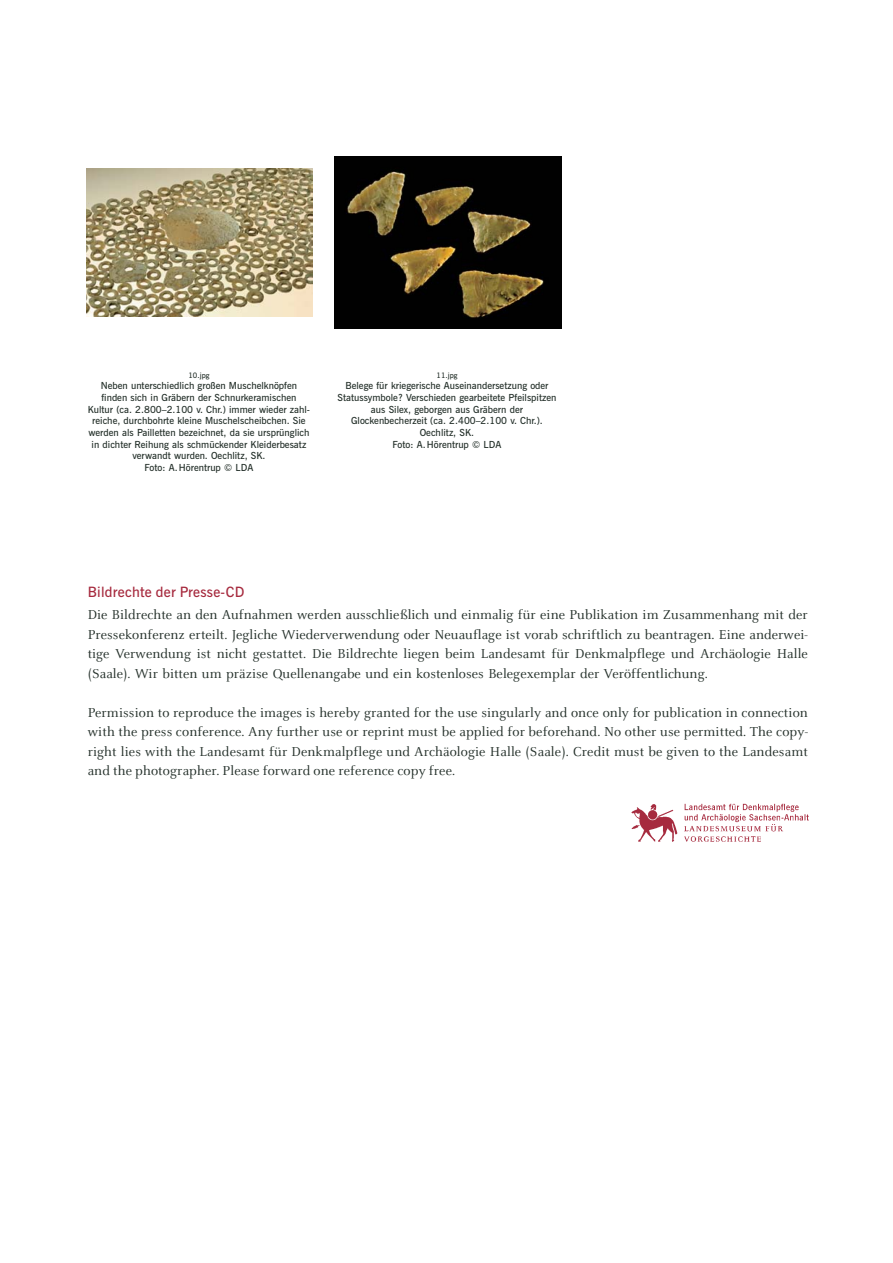
<style>
.page{position:relative;width:893px;height:1263px;background:#fff}
.page>*{position:absolute;margin:0;border:0;box-sizing:border-box;transform-origin:0 0}
.t1{font:14.25px/19.5px "Celeste";letter-spacing:.005em;color:#232f29;text-align:justify}
.t2{font:600 14.25px "News Gothic BT";letter-spacing:.02em;color:#a62a3e}
.t3{font:600 9.75px/11.7px "News Gothic BT";color:#232f29;text-align:center}
.t4{font:600 7.5px "News Gothic BT";color:#232f29}
</style>
<div class="page">
<img style="left:86px;top:168px;width:226px;height:148px">
<img style="left:335px;top:156px;width:226px;height:172px">
<img style="left:631px;top:803px;width:178px;height:39px">
<p class="t4" style="left:188px;top:372px;width:23px">10.jpg</p>
<p class="t3" style="left:88px;top:381px;width:224px">Neben unterschiedlich großen Muschelknöpfen finden sich in Gräbern der Schnurkeramischen Kultur (ca. 2.800–2.100 v. Chr.) immer wieder zahl&shy;reiche, durchbohrte kleine Muschelscheibchen. Sie werden als Pailletten bezeichnet, da sie ursprünglich in dichter Reihung als schmückender Kleiderbesatz verwandt wurden. Oechlitz, SK.<br>Foto: A.Hörentrup © LDA</p>
<p class="t4" style="left:436px;top:372px;width:23px">11.jpg</p>
<p class="t3" style="left:337px;top:381px;width:220px">Belege für kriegerische Auseinandersetzung oder Statussymbole? Verschieden gearbeitete Pfeilspitzen aus Silex, geborgen aus Gräbern der Glockenbecherzeit (ca. 2.400–2.100 v. Chr.).<br>Oechlitz, SK.<br>Foto: A.Hörentrup © LDA</p>
<p class="t2" style="left:88px;top:587px;width:158px">Bildrechte der Presse-CD</p>
<p class="t1" style="left:88px;top:606px;width:721px">Die Bildrechte an den Aufnahmen werden ausschließlich und einmalig für eine Publikation im Zusammenhang mit der Pressekonferenz erteilt. Jegliche Wiederverwendung oder Neuauflage ist vorab schriftlich zu beantragen. Eine anderwei&shy;tige Verwendung ist nicht gestattet. Die Bildrechte liegen beim Landesamt für Denkmalpflege und Archäologie Halle (Saale). Wir bitten um präzise Quellenangabe und ein kostenloses Belegexemplar der Veröffentlichung.</p>
<p class="t1" style="left:88px;top:704px;width:721px">Permission to reproduce the images is hereby granted for the use singularly and once only for publication in connection with the press conference. Any further use or reprint must be applied for beforehand. No other use permitted. The copy&shy;right lies with the Landesamt für Denkmalpflege und Archäologie Halle (Saale). Credit must be given to the Landesamt and the photographer. Please forward one reference copy free.</p>
</div>
